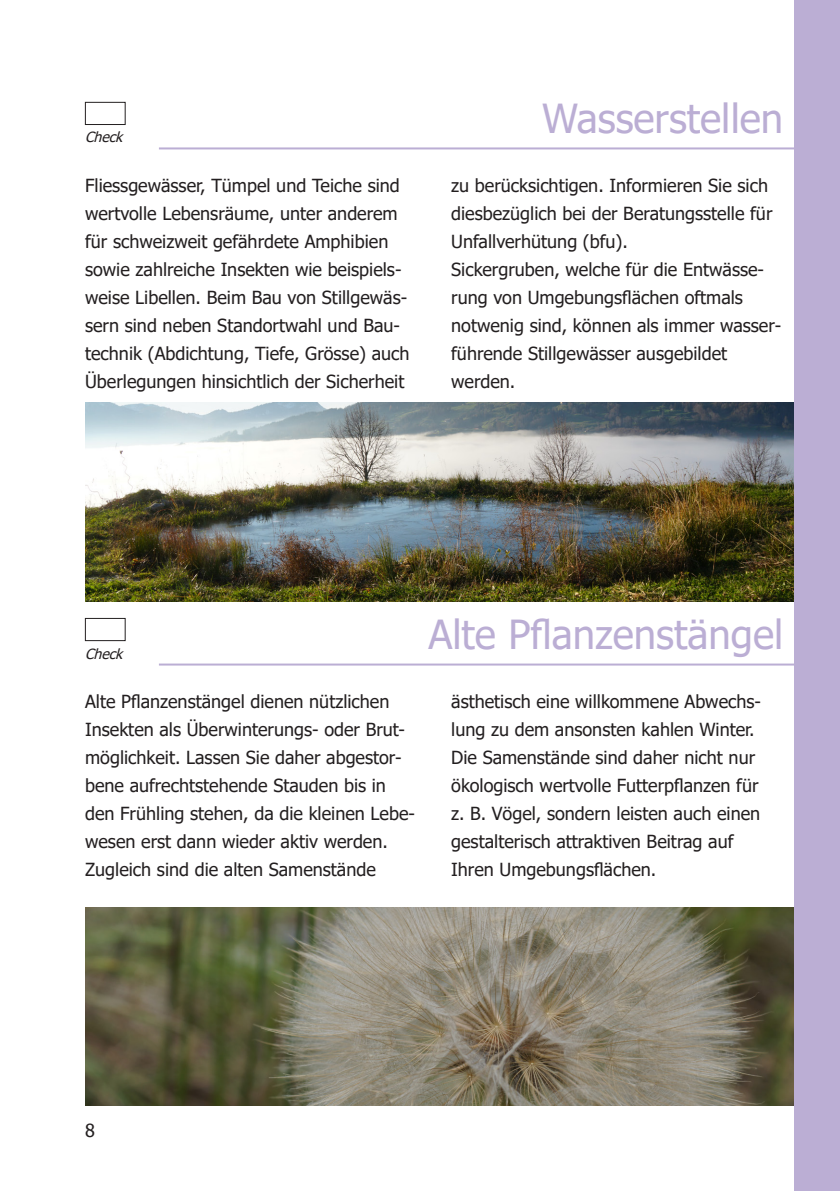
<style>
.page{position:relative;width:840px;height:1191px;background:#fff}
.page>*{position:absolute;margin:0;border:0;box-sizing:border-box;transform-origin:0 0}
.t1{font:40px "Tahoma";color:#bbaed4}
.t2{font:18px/28px "Tahoma";color:#231f20}
.t3{font:italic 14px "Tahoma";color:#231f20}
</style>
<div class="page">
<img style="left:85px;top:403px;width:709px;height:198px">
<img style="left:85px;top:907px;width:709px;height:199px">
<div style="left:794px;top:0;width:45px;height:1191px;background:#bbaed4"></div>
<div style="left:85px;top:102px;width:40px;height:23px;border:1px solid #231f20"></div>
<hr style="left:159px;top:147px;width:635px;height:2px;background:#bbaed4">
<div style="left:85px;top:618px;width:40px;height:23px;border:1px solid #231f20"></div>
<hr style="left:159px;top:663px;width:635px;height:2px;background:#bbaed4">
<p class="t3" style="left:85px;top:128px;width:44px">Check</p>
<h1 class="t1" style="left:542px;top:91px;width:242px">Wasserstellen</h1>
<p class="t2" style="left:85px;top:172px;width:326px">Fliessgewässer, Tümpel und Teiche sind wertvolle Lebensräume, unter anderem für schweizweit gefährdete Amphibien sowie zahlreiche Insekten wie beispiels&shy;weise Libellen. Beim Bau von Stillgewäs&shy;sern sind neben Standortwahl und Bau&shy;technik (Abdichtung, Tiefe, Grösse) auch Überlegungen hinsichtlich der Sicherheit</p>
<p class="t2" style="left:451px;top:172px;width:331px">zu berücksichtigen. Informieren Sie sich diesbezüglich bei der Beratungsstelle für Unfallverhütung (bfu).<br>Sickergruben, welche für die Entwässe&shy;rung von Umgebungsflächen oftmals notwenig sind, können als immer wasser&shy;führende Stillgewässer ausgebildet werden.</p>
<p class="t3" style="left:85px;top:644px;width:44px">Check</p>
<h1 class="t1" style="left:428px;top:607px;width:356px">Alte Pflanzenstängel</h1>
<p class="t2" style="left:85px;top:688px;width:331px">Alte Pflanzenstängel dienen nützlichen Insekten als Überwinterungs- oder Brut&shy;möglichkeit. Lassen Sie daher abgestor&shy;bene aufrechtstehende Stauden bis in den Frühling stehen, da die kleinen Lebe&shy;wesen erst dann wieder aktiv werden.<br>Zugleich sind die alten Samenstände</p>
<p class="t2" style="left:451px;top:688px;width:311px">ästhetisch eine willkommene Abwechs&shy;lung zu dem ansonsten kahlen Winter.<br>Die Samenstände sind daher nicht nur ökologisch wertvolle Futterpflanzen für z. B. Vögel, sondern leisten auch einen gestalterisch attraktiven Beitrag auf Ihren Umgebungsflächen.</p>
<p class="t2" style="left:85px;top:1117px;width:11px">8</p>
</div>
